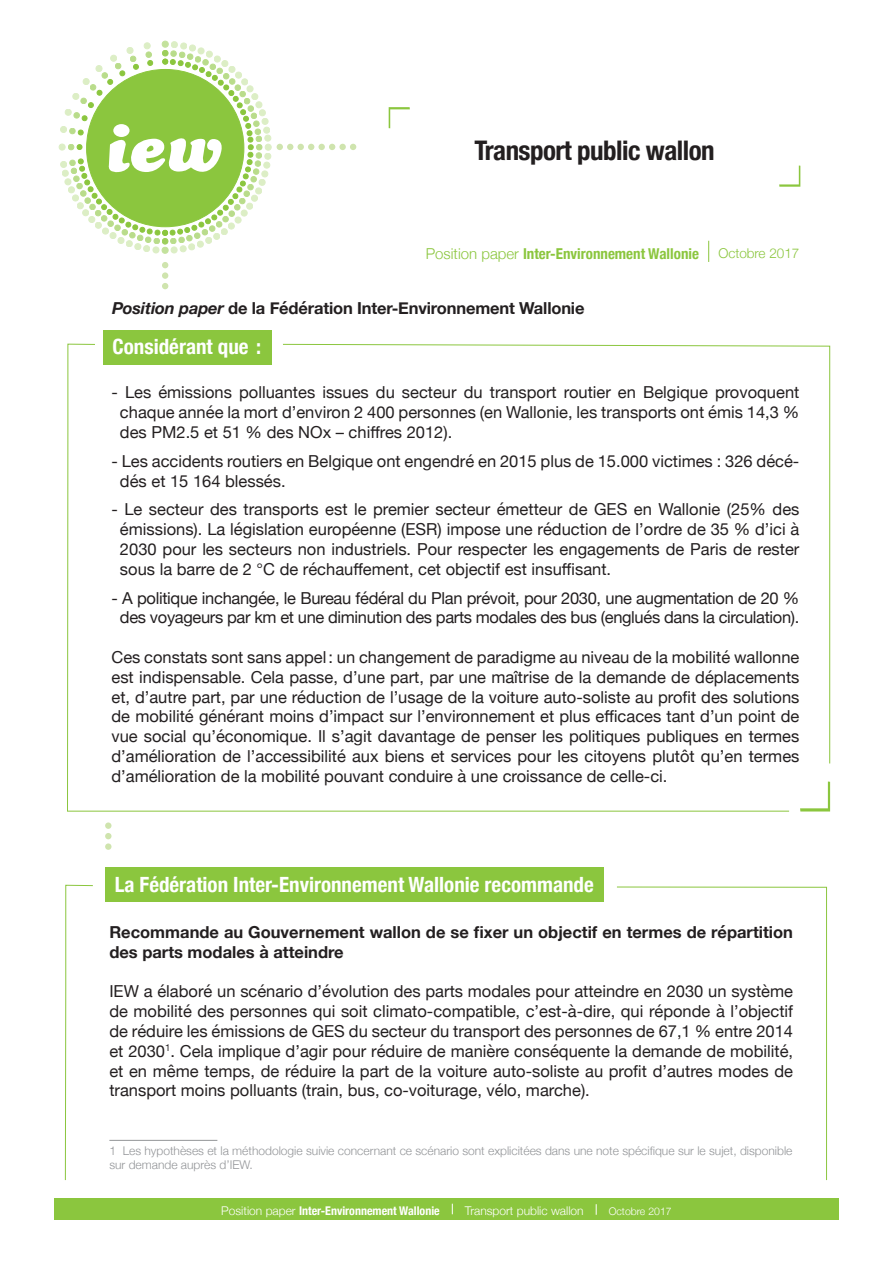
<style>
.page{position:relative;width:893px;height:1263px;background:#fff}
.page>*{position:absolute;margin:0;border:0;box-sizing:border-box;transform-origin:0 0}
.t1{font:700 condensed 27px "Helvetica Neue";letter-spacing:-.02em;color:#231f20}
.t2{font:700 condensed 21px "Helvetica Neue";color:#fff}
.t3{font:16.5px/19.8px "Helvetica Neue";color:#231f20;text-align:justify}
.t4{font:16.5px/19.8px "Helvetica Neue";letter-spacing:-.02em;color:#231f20;text-align:center}
.t5{font:700 16.5px/19.8px "Helvetica Neue";color:#231f20}
.t6{font:700 condensed 15px "Helvetica Neue";color:#8bc63e}
.t7{font:300 13.5px "Helvetica Neue";color:#8bc63e}
.t8{font:300 12px/14.4px "Helvetica Neue";color:#939598}
.t9{font:700 condensed 12px "Helvetica Neue";color:#fff}
.t10{font:300 12px "Helvetica Neue";color:#fff}
.t11{font:300 10.5px "Helvetica Neue";color:#fff}
.s1{font-weight:300;font-stretch:normal}
.s2{font-style:italic}
</style>
<div class="page">
<div style="left:103px;top:330px;width:168px;height:34px;background:#8bc63e"></div>
<svg style="left:59px;top:41px;width:212px;height:212px"></svg>
<div style="left:318px;top:144px;width:7px;height:6px;background:#cfe4ae;border-radius:50%"></div>
<svg style="left:277px;top:144px;width:37px;height:6px"></svg>
<svg style="left:329px;top:144px;width:6px;height:6px"></svg>
<div style="left:339px;top:144px;width:7px;height:6px;background:#cfe4ae;border-radius:50%"></div>
<svg style="left:350px;top:144px;width:6px;height:6px"></svg>
<svg style="left:162px;top:283px;width:6px;height:6px"></svg>
<div style="left:162px;top:272px;width:6px;height:7px;background:#cfe4ae;border-radius:50%"></div>
<svg style="left:162px;top:262px;width:6px;height:6px"></svg>
<svg style="left:389px;top:107px;width:21px;height:21px"></svg>
<svg style="left:779px;top:165px;width:21px;height:22px"></svg>
<svg style="left:708px;top:241px;width:1px;height:21px"></svg>
<div style="left:54px;top:1198px;width:785px;height:21px;background:#8bc63e"></div>
<svg style="left:800px;top:781px;width:30px;height:30px"></svg>
<svg style="left:67px;top:343px;width:723px;height:469px"></svg>
<svg style="left:617px;top:886px;width:210px;height:295px"></svg>
<svg style="left:65px;top:884px;width:28px;height:297px"></svg>
<div style="left:105px;top:843px;width:6px;height:7px;background:#cfe4ae;border-radius:50%"></div>
<svg style="left:105px;top:833px;width:6px;height:6px"></svg>
<div style="left:105px;top:822px;width:6px;height:7px;background:#cfe4ae;border-radius:50%"></div>
<hr style="left:109px;top:1140px;width:108px;height:1px;background:#939598">
<div style="left:105px;top:868px;width:499px;height:34px;background:#8bc63e"></div>
<h1 class="t1" style="left:474px;top:128px;width:242px">Transport public wallon</h1>
<p class="t6" style="left:426px;top:241px;width:275px"><span class="s1">Position paper</span> Inter-Environnement Wallonie</p>
<p class="t7" style="left:718px;top:242px;width:83px">Octobre 2017</p>
<p class="t5" style="left:112px;top:299px;width:474px"><span class="s2">Position paper</span> de la Fédération Inter-Environnement Wallonie</p>
<p class="t2" style="left:113px;top:330px;width:150px">Considérant que :</p>
<p class="t3" style="left:120px;top:384px;width:681px;text-indent:-8px">- Les émissions polluantes issues du secteur du transport routier en Belgique provoquent chaque année la mort d’environ 2 400 personnes (en Wallonie, les transports ont émis 14,3 % des PM2.5 et 51 % des NOx – chiffres 2012).</p>
<p class="t3" style="left:120px;top:452px;width:681px;text-indent:-8px">- Les accidents routiers en Belgique ont engendré en 2015 plus de 15.000 victimes : 326 décé&shy;dés et 15 164 blessés.</p>
<p class="t3" style="left:120px;top:501px;width:681px;text-indent:-8px">- Le secteur des transports est le premier secteur émetteur de GES en Wallonie (25% des émissions). La législation européenne (ESR) impose une réduction de l’ordre de 35 % d’ici à 2030 pour les secteurs non industriels. Pour respecter les engagements de Paris de rester sous la barre de 2 °C de réchauffement, cet objectif est insuffisant.</p>
<p class="t4" style="left:111px;top:589px;width:689px">- A politique inchangée, le Bureau fédéral du Plan prévoit, pour 2030, une augmentation de 20 % des voyageurs par km et une diminution des parts modales des bus (englués dans la circulation).</p>
<p class="t3" style="left:111px;top:648px;width:689px">Ces constats sont sans appel: un changement de paradigme au niveau de la mobilité wallonne est indispensable. Cela passe, d’une part, par une maîtrise de la demande de déplacements et, d’autre part, par une réduction de l’usage de la voiture auto-soliste au profit des solutions de mobilité générant moins d’impact sur l’environnement et plus efficaces tant d’un point de vue social qu’économique. Il s’agit davantage de penser les politiques publiques en termes d’amélioration de l’accessibilité aux biens et services pour les citoyens plutôt qu’en termes d’amélioration de la mobilité pouvant conduire à une croissance de celle-ci.</p>
<p class="t2" style="left:115px;top:867px;width:481px">La Fédération Inter-Environnement Wallonie recommande</p>
<p class="t5" style="left:109px;top:922px;width:685px">Recommande au Gouvernement wallon de se fixer un objectif en termes de répartition des parts modales à atteindre</p>
<p class="t3" style="left:109px;top:982px;width:685px">IEW a élaboré un scénario d’évolution des parts modales pour atteindre en 2030 un système de mobilité des personnes qui soit climato-compatible, c’est-à-dire, qui réponde à l’objectif de réduire les émissions de GES du secteur du transport des personnes de 67,1 % entre 2014 et 2030<sup>1</sup>. Cela implique d’agir pour réduire de manière conséquente la demande de mobilité, et en même temps, de réduire la part de la voiture auto-soliste au profit d’autres modes de transport moins polluants (train, bus, co-voiturage, vélo, marche).</p>
<p class="t8" style="left:109px;top:1142px;width:685px">1 Les hypothèses et la méthodologie suivie concernant ce scénario sont explicitées dans une note spécifique sur le sujet, disponible sur demande auprès d’IEW.</p>
<p class="t9" style="left:221px;top:1200px;width:220px"><span class="s1">Position paper</span> Inter-Environnement Wallonie</p>
<p class="t10" style="left:465px;top:1201px;width:120px">Transport public wallon</p>
<p class="t11" style="left:609px;top:1202px;width:65px">Octobre 2017</p>
</div>
